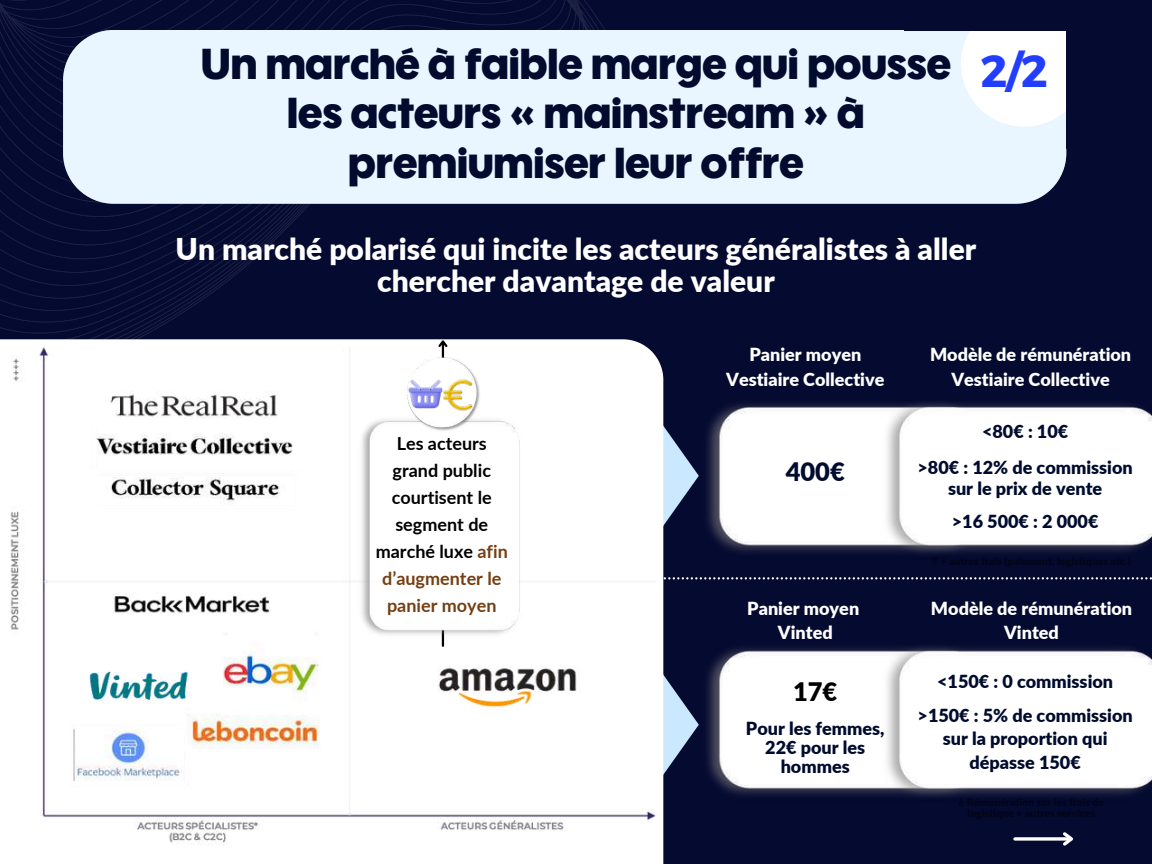
<style>
.page{position:relative;width:1152px;height:864px;background:#050a30}
.page>*{position:absolute;margin:0;border:0;box-sizing:border-box;transform-origin:0 0}
.t1{font:900 42px "Wes FY";color:#000b2e}
.t2{font:900 30px/32.7px "Lato";color:#fff;text-align:center}
.t3{font:900 25.5px "Lato";color:#000b2e}
.t4{font:900 25.5px "Lato";color:#000}
.t5{font:900 18px/19.2px "Lato";color:#000b2e;text-align:center}
.t6{font:900 18px/24.8px "Lato";color:#fff;text-align:center}
.t7{font:700 18px/27px "Lato";color:#000;text-align:center}
.t8{font:900 10.5px/10.5px "Lato";color:#000;text-align:center}
.s1{font-family:"Montserrat";font-weight:700;font-size:45px;color:#233dff}
.s2{color:#743f12}
</style>
<div class="page">
<svg style="left:663px;top:394px;width:24px;height:164px"></svg>
<svg style="left:663px;top:642px;width:24px;height:165px"></svg>
<svg style="left:0;top:0;width:605px;height:325px"></svg>
<div style="left:63px;top:30px;width:1003px;height:174px;background:#e9f5ff"></div>
<div style="left:961px;top:1px;width:126px;height:126px;background:#fff;border-radius:50%"></div>
<div style="left:1066px;top:0;width:22px;height:149px;background:#050a30"></div>
<div style="left:905px;top:0;width:184px;height:30px;background:#050a30"></div>
<img style="left:0;top:325px;width:663px;height:539px">
<hr style="left:442px;top:342px;width:2px;height:304px;background:#000">
<svg style="left:436px;top:338px;width:13px;height:11px"></svg>
<img style="left:356px;top:414px;width:167px;height:225px">
<svg style="left:641px;top:577px;width:511px;height:2px"></svg>
<img style="left:687px;top:404px;width:179px;height:174px">
<img style="left:687px;top:648px;width:179px;height:147px">
<img style="left:866px;top:402px;width:286px;height:176px">
<img style="left:866px;top:646px;width:286px;height:151px">
<img style="left:398px;top:352px;width:87px;height:83px">
<img style="left:398px;top:368px;width:54px;height:54px">
<img style="left:431px;top:371px;width:55px;height:47px">
<svg style="left:1015px;top:837px;width:45px;height:4px"></svg>
<svg style="left:1060px;top:832px;width:13px;height:14px"></svg>
<svg style="left:2px;top:832px;width:23px;height:32px"></svg>
<h1 class="t1" style="left:201px;top:41px;width:848px">Un marché à faible marge qui pousse <span class="s1">2/2</span></h1>
<h1 class="t1" style="left:287px;top:90px;width:579px">les acteurs « mainstream » à</h1>
<h1 class="t1" style="left:348px;top:140px;width:457px">premiumiser leur offre</h1>
<h2 class="t2" style="left:176px;top:232px;width:802px">Un marché polarisé qui incite les acteurs généralistes à aller chercher davantage de valeur</h2>
<p class="t7" style="left:376px;top:429px;width:134px">Les acteurs grand public courtisent le segment de marché luxe <span class="s2">afin d’augmenter le panier moyen</span></p>
<p class="t6" style="left:726px;top:342px;width:160px">Panier moyen<br>Vestiaire Collective</p>
<h3 class="t3" style="left:786px;top:455px;width:61px">400€</h3>
<p class="t6" style="left:747px;top:595px;width:113px">Panier moyen<br>Vinted</p>
<p class="t6" style="left:930px;top:342px;width:203px">Modèle de rémunération<br>Vestiaire Collective</p>
<p class="t5" style="left:918px;top:413px;width:217px;line-height:35.5px">&lt;80€ : 10€<br>&gt;80€ : 12% de commission</p>
<p class="t5" style="left:948px;top:472px;width:156px;line-height:32.5px;text-align:left">sur le prix de vente &gt;16 500€ : 2 000€</p>
<p class="t8" style="left:941px;top:555px;width:192px">+ autres frais (paiement, logistiques etc.)</p>
<p class="t6" style="left:931px;top:595px;width:203px">Modèle de rémunération<br>Vinted</p>
<h3 class="t4" style="left:793px;top:676px;width:46px">17€</h3>
<p class="t5" style="left:918px;top:663px;width:217px;line-height:34.5px">&lt;150€ : 0 commission &gt;150€ : 5% de commission</p>
<p class="t5" style="left:943px;top:727px;width:166px;line-height:23.2px">sur la proportion qui dépasse 150€</p>
<p class="t5" style="left:746px;top:718px;width:140px">Pour les femmes,<br>22€ pour les hommes</p>
<p class="t8" style="left:959px;top:797px;width:147px">è Rémunération sur les frais de logistique + autres services</p>
</div>
